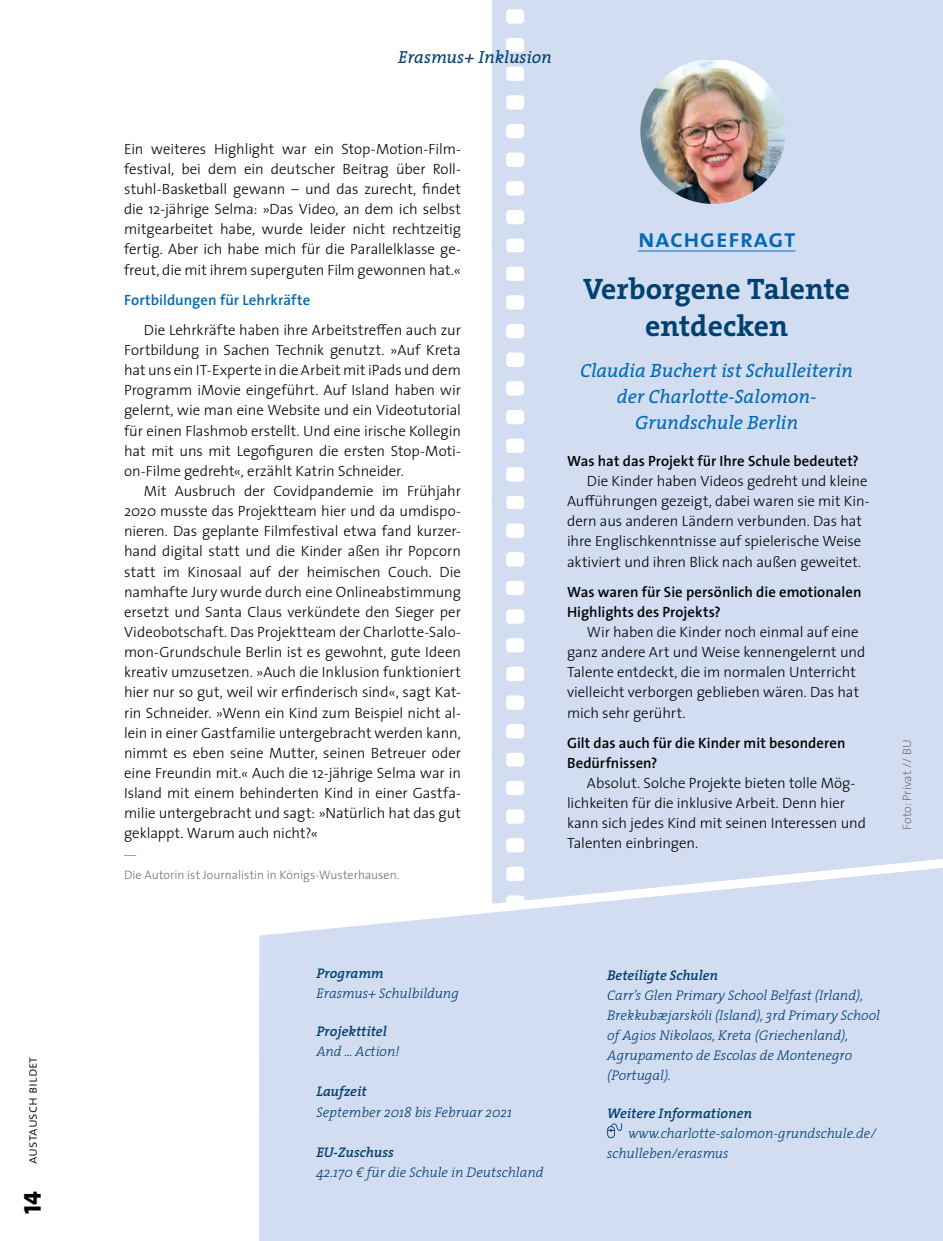
<style>
.page{position:relative;width:943px;height:1241px;background:#fff}
.page>*{position:absolute;margin:0;border:0;box-sizing:border-box;transform-origin:0 0}
.t1{font:700 29.75px/36.8px "The Serif";color:#004170;text-align:center}
.t2{font:26.25px "The Sans Semi Bold Caps";letter-spacing:.01em;color:#0069b4}
.t3{font:24.5px "The Sans Extra Bold Caps";color:#000}
.t4{font:italic 19.25px/26.2px "The Serif";color:#0069b4;text-align:center}
.t5{font:italic 17.5px "The Serif";color:#004170}
.t6{font:300 14.88px/20.1px "The Sans";letter-spacing:-.005em;color:#000}
.t7{font:600 14.88px/20.1px "The Sans";letter-spacing:.005em;color:#000}
.t8{font:600 14.88px "The Sans";letter-spacing:.005em;color:#0069b4}
.t9{font:italic 300 14px/20.1px "The Serif";color:#004170}
.t10{font:italic 600 14px "The Serif";color:#004170}
.t11{font:14px "The Sans Light Caps";color:#000}
.t12{font:300 12.25px "The Sans";color:#706f6f}
</style>
<div class="page">
<svg style="left:492px;top:0;width:41px;height:241px;fill:#d3ddf2"></svg>
<svg style="left:492px;top:503px;width:41px;height:252px;fill:#d3ddf2"></svg>
<svg style="left:492px;top:241px;width:41px;height:262px;fill:#d3ddf2"></svg>
<svg style="left:492px;top:755px;width:41px;height:98px;fill:#d3ddf2"></svg>
<div style="left:533px;top:0;width:410px;height:853px;background:#d3ddf2"></div>
<hr style="left:638px;top:251px;width:157px;height:1px;background:#0069b4">
<img style="left:640px;top:60px;width:145px;height:144px">
<svg style="left:259px;top:853px;width:684px;height:387px"></svg>
<svg style="left:607px;top:1123px;width:15px;height:14px"></svg>
<p class="t11" style="left:24px;top:1163px;width:109px;rotate:-90deg">austausch bildet</p>
<h3 class="t3" style="left:12px;top:1213px;width:25px;rotate:-90deg">14</h3>
<p class="t5" style="left:398px;top:43px;width:155px">Erasmus+ Inklusion</p>
<p class="t6" style="left:124px;top:138px;width:338px;text-align:justify">Ein weiteres Highlight war ein Stop-Motion-Film&shy;festival, bei dem ein deutscher Beitrag über Roll&shy;stuhl-Basketball gewann – und das zurecht, findet die 12-jährige Selma: »Das Video, an dem ich selbst mitgearbeitet habe, wurde leider nicht rechtzeitig fertig. Aber ich habe mich für die Parallelklasse ge&shy;freut, die mit ihrem superguten Film gewonnen hat.«</p>
<p class="t8" style="left:124px;top:287px;width:188px">Fortbildungen für Lehrkräfte</p>
<p class="t6" style="left:124px;top:319px;width:338px;text-align:justify;text-indent:20px">Die Lehrkräfte haben ihre Arbeitstreffen auch zur Fortbildung in Sachen Technik genutzt. »Auf Kreta hat uns ein IT-Experte in die Arbeit mit iPads und dem Programm iMovie eingeführt. Auf Island haben wir gelernt, wie man eine Website und ein Videotutorial für einen Flashmob erstellt. Und eine irische Kollegin hat mit uns mit Legofiguren die ersten Stop-Moti&shy;on-Filme gedreht«, erzählt Katrin Schneider.</p>
<p class="t6" style="left:124px;top:480px;width:338px;text-align:justify;text-indent:20px">Mit Ausbruch der Covidpandemie im Frühjahr 2020 musste das Projektteam hier und da umdispo&shy;nieren. Das geplante Filmfestival etwa fand kurzer&shy;hand digital statt und die Kinder aßen ihr Popcorn statt im Kinosaal auf der heimischen Couch. Die namhafte Jury wurde durch eine Onlineabstimmung ersetzt und Santa Claus verkündete den Sieger per Videobotschaft. Das Projektteam der Charlotte-Salo&shy;mon-Grundschule Berlin ist es gewohnt, gute Ideen kreativ umzusetzen. »Auch die Inklusion funktioniert hier nur so gut, weil wir erfinderisch sind«, sagt Kat&shy;rin Schneider. »Wenn ein Kind zum Beispiel nicht al&shy;lein in einer Gastfamilie untergebracht werden kann, nimmt es eben seine Mutter, seinen Betreuer oder eine Freundin mit.« Auch die 12-jährige Selma war in Island mit einem behinderten Kind in einer Gastfa&shy;milie untergebracht und sagt: »Natürlich hat das gut geklappt. Warum auch nicht?«</p>
<p class="t12" style="left:124px;top:864px;width:275px">Die Autorin ist Journalistin in Königs-Wusterhausen.</p>
<h2 class="t2" style="left:638px;top:216px;width:159px">nachgefragt</h2>
<h1 class="t1" style="left:583px;top:269px;width:269px">Verborgene Talente entdecken</h1>
<p class="t4" style="left:580px;top:356px;width:274px">Claudia Buchert ist Schulleiterin der Charlotte-Salomon-<br>Grundschule Berlin</p>
<p class="t7" style="left:567px;top:450px;width:293px">Was hat das Projekt für Ihre Schule bedeutet?</p>
<p class="t6" style="left:567px;top:470px;width:304px;text-indent:20px">Die Kinder haben Videos gedreht und kleine Aufführungen gezeigt, dabei waren sie mit Kin&shy;dern aus anderen Ländern verbunden. Das hat ihre Englischkenntnisse auf spielerische Weise aktiviert und ihren Blick nach außen geweitet.</p>
<p class="t7" style="left:567px;top:581px;width:296px">Was waren für Sie persönlich die emotionalen<br>Highlights des Projekts?</p>
<p class="t6" style="left:567px;top:621px;width:300px;text-indent:20px">Wir haben die Kinder noch einmal auf eine ganz andere Art und Weise kennengelernt und Talente entdeckt, die im normalen Unterricht vielleicht verborgen geblieben wären. Das hat mich sehr gerührt.</p>
<p class="t7" style="left:567px;top:732px;width:280px">Gilt das auch für die Kinder mit besonderen<br>Bedürfnissen?</p>
<p class="t6" style="left:567px;top:772px;width:300px;text-indent:20px">Absolut. Solche Projekte bieten tolle Mög&shy;lichkeiten für die inklusive Arbeit. Denn hier kann sich jedes Kind mit seinen Interessen und Talenten einbringen.</p>
<p class="t12" style="left:897px;top:829px;width:91px;rotate:-90deg">Foto: Privat // BU</p>
<p class="t10" style="left:316px;top:961px;width:69px">Programm</p>
<p class="t9" style="left:316px;top:982px;width:144px">Erasmus+ Schulbildung</p>
<p class="t10" style="left:316px;top:1019px;width:72px">Projekttitel</p>
<p class="t9" style="left:316px;top:1040px;width:85px">And ... Action!</p>
<p class="t10" style="left:316px;top:1079px;width:52px">Laufzeit</p>
<p class="t9" style="left:316px;top:1100px;width:197px">September 2018 bis Februar 2021</p>
<p class="t10" style="left:316px;top:1140px;width:79px">EU-Zuschuss</p>
<p class="t9" style="left:316px;top:1161px;width:229px">42.170 € für die Schule in Deutschland</p>
<p class="t10" style="left:607px;top:963px;width:113px">Beteiligte Schulen</p>
<p class="t9" style="left:607px;top:984px;width:274px">Carr’s Glen Primary School Belfast (Irland), Brekkubæjarskóli (Island), 3rd Primary School of Agios Nikolaos, Kreta (Griechenland), Agrupamento de Escolas de Montenegro (Portugal).</p>
<p class="t10" style="left:607px;top:1101px;width:147px">Weitere Informationen</p>
<p class="t9" style="left:607px;top:1122px;width:270px;text-indent:21px">www.charlotte-salomon-grundschule.de/ schulleben/erasmus</p>
</div>
